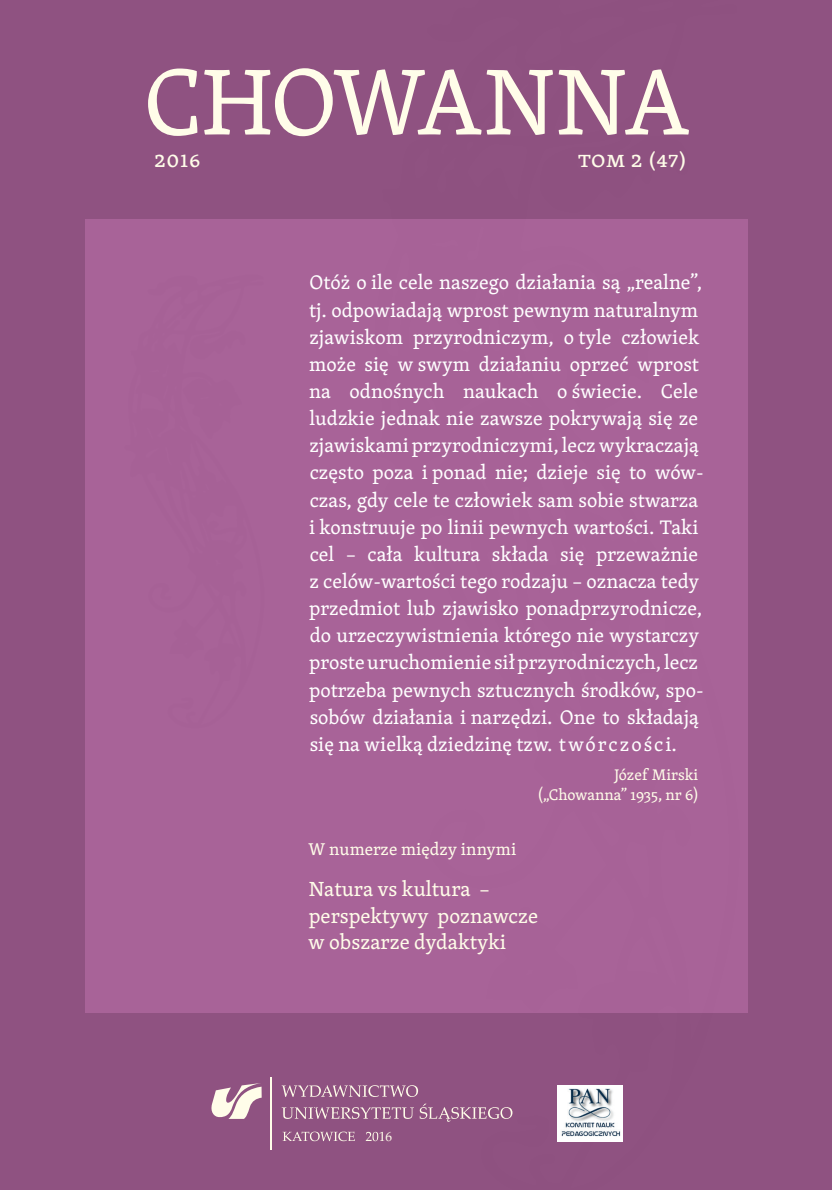
<style>
.page{position:relative;width:832px;height:1190px;background:#fff}
.page>*{position:absolute;margin:0;border:0;box-sizing:border-box;transform-origin:0 0}
.t1{font:96.25px "Skolar PE";letter-spacing:-.025em;color:#fffde9}
.t2{font:24.5px "Skolar PE";color:#fffde9}
.t3{font:21px/26.4px "Skolar PE";color:#fffde9}
.t4{font:20.12px/27.1px "Skolar PE";color:#fff}
.t5{font:17.5px "Skolar PE";color:#fffde9}
.t6{font:15.75px/19.4px "Skolar PE";color:#fffde9;text-align:right}
.t7{font:13.3px "Palatino Linotype";color:#fffde9}
</style>
<div class="page">
<div style="left:0;top:0;width:831px;height:1189px;background:#8f5281"></div>
<div style="left:85px;top:219px;width:662px;height:793px;background:#a86398"></div>
<svg style="left:211px;top:1083px;width:50px;height:35px"></svg>
<hr style="left:270px;top:1076px;width:2px;height:73px;background:#fffde9">
<svg style="left:282px;top:1085px;width:230px;height:36px"></svg>
<svg style="left:282px;top:1131px;width:73px;height:10px"></svg>
<svg style="left:365px;top:1131px;width:19px;height:10px"></svg>
<img style="left:557px;top:1085px;width:65px;height:56px">
<h1 class="t1" style="left:144px;top:31px;width:547px">CHOWANNA</h1>
<p class="t2" style="left:154px;top:140px;width:48px">2016</p>
<p class="t2" style="left:577px;top:140px;width:111px">Tom 2 (47)</p>
<p class="t4" style="left:309px;top:268px;width:396px">Otóż o ile cele naszego działania są „realne”, tj. odpowiadają wprost pewnym naturalnym zjawiskom przyrodniczym, o tyle człowiek może się w swym działaniu oprzeć wprost na odnośnych naukach o świecie. Cele ludzkie jednak nie zawsze pokrywają się ze zjawiskami przyrodniczymi, lecz wykraczają często poza i ponad nie; dzieje się to wów&shy;czas, gdy cele te człowiek sam sobie stwarza i konstruuje po linii pewnych wartości. Taki cel – cała kultura składa się przeważnie z celów-wartości tego rodzaju – oznacza tedy przedmiot lub zjawisko ponadprzyrodnicze, do urzeczywistnienia którego nie wystarczy proste uruchomienie sił przyrodniczych, lecz potrzeba pewnych sztucznych środków, spo&shy;sobów działania i narzędzi. One to składają się na wielką dziedzinę tzw. twórczości.</p>
<p class="t6" style="left:537px;top:764px;width:163px">Józef Mirski („Chowanna” 1935, nr 6)</p>
<p class="t5" style="left:308px;top:835px;width:209px">W numerze między innymi</p>
<p class="t3" style="left:308px;top:875px;width:231px">Natura vs kultura – perspektywy poznawcze w obszarze dydaktyki</p>
<p class="t7" style="left:385px;top:1126px;width:8px">6</p>
</div>
